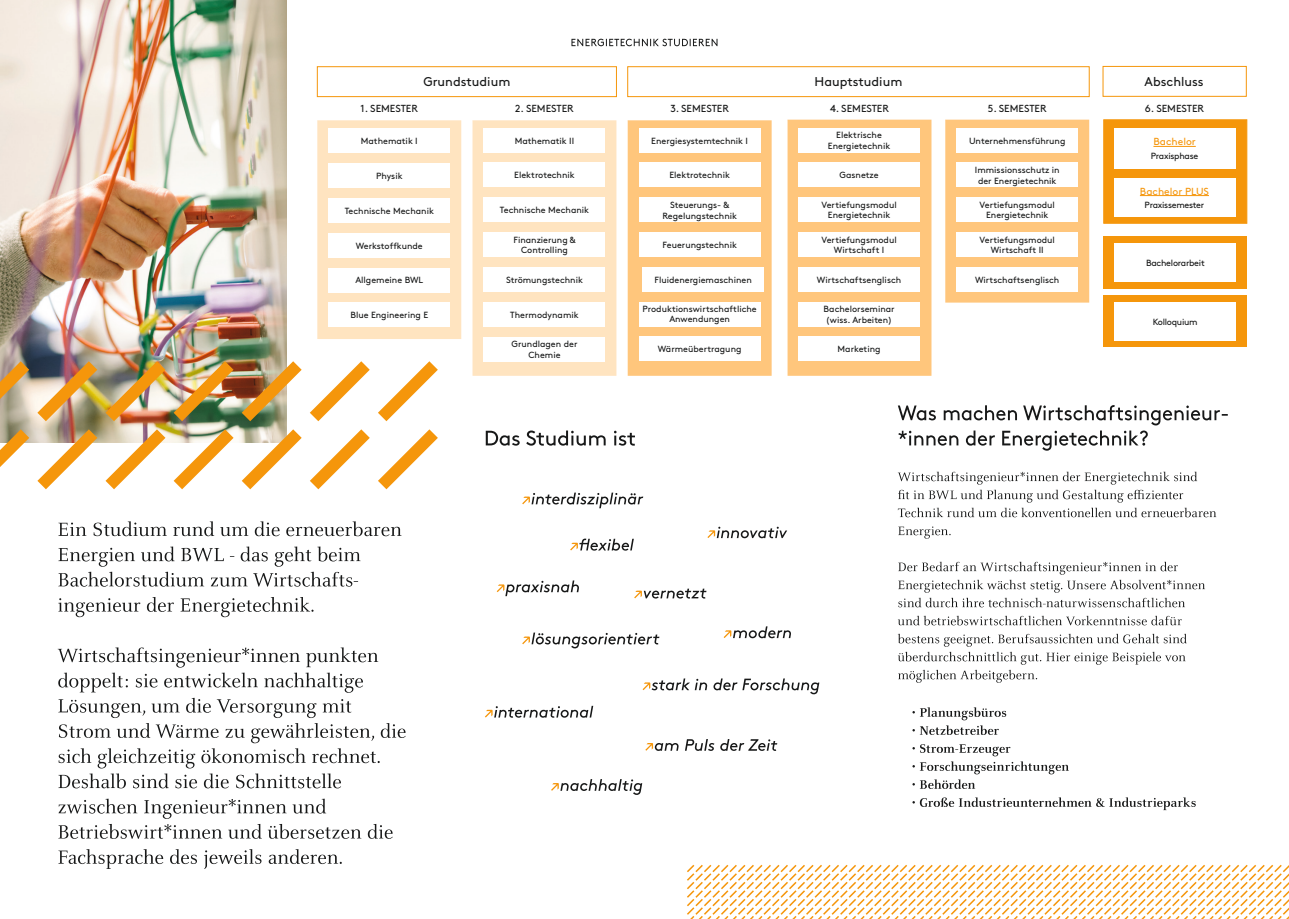
<style>
.page{position:relative;width:1289px;height:919px;background:#fff}
.page>*{position:absolute;margin:0;border:0;box-sizing:border-box;transform-origin:0 0}
.t1{font:12.75px "Brown Pro";color:#171818}
.t2{font:10.2px "Brown Pro";color:#171818}
.t3{font:10.2px "Brown Pro";color:#f5960b}
.t4{font:9px/10.6px "Brown Pro";color:#171818;text-align:center}
.t5{font:9px "Brown Pro";letter-spacing:-.03em;color:#171818}
</style>
<div class="page">
<svg style="left:687px;top:864px;width:601px;height:54px"></svg>
<img style="left:0;top:0;width:286px;height:443px">
<svg style="left:378px;top:361px;width:60px;height:60px"></svg>
<svg style="left:378px;top:429px;width:60px;height:60px"></svg>
<svg style="left:310px;top:361px;width:60px;height:60px"></svg>
<svg style="left:310px;top:429px;width:60px;height:60px"></svg>
<svg style="left:242px;top:361px;width:60px;height:60px"></svg>
<svg style="left:242px;top:429px;width:60px;height:60px"></svg>
<img style="left:174px;top:361px;width:59px;height:60px">
<svg style="left:174px;top:429px;width:59px;height:60px"></svg>
<img style="left:37px;top:361px;width:60px;height:60px">
<svg style="left:37px;top:429px;width:60px;height:60px"></svg>
<img style="left:105px;top:361px;width:60px;height:60px">
<svg style="left:105px;top:429px;width:60px;height:60px"></svg>
<svg style="left:0;top:361px;width:29px;height:38px"></svg>
<svg style="left:0;top:429px;width:29px;height:38px"></svg>
<svg style="left:58px;top:849px;width:284px;height:20px"></svg>
<svg style="left:58px;top:798px;width:335px;height:40px"></svg>
<svg style="left:58px;top:647px;width:347px;height:141px"></svg>
<svg style="left:58px;top:597px;width:255px;height:20px"></svg>
<svg style="left:58px;top:546px;width:302px;height:40px"></svg>
<svg style="left:58px;top:521px;width:343px;height:15px"></svg>
<svg style="left:571px;top:39px;width:146px;height:7px"></svg>
<svg style="left:522px;top:492px;width:121px;height:16px"></svg>
<svg style="left:707px;top:526px;width:80px;height:12px"></svg>
<svg style="left:496px;top:580px;width:83px;height:16px"></svg>
<svg style="left:570px;top:538px;width:64px;height:12px"></svg>
<svg style="left:634px;top:588px;width:72px;height:10px"></svg>
<svg style="left:723px;top:626px;width:68px;height:12px"></svg>
<svg style="left:642px;top:678px;width:177px;height:16px"></svg>
<svg style="left:522px;top:632px;width:137px;height:16px"></svg>
<svg style="left:485px;top:705px;width:108px;height:12px"></svg>
<svg style="left:551px;top:779px;width:91px;height:15px"></svg>
<svg style="left:645px;top:739px;width:132px;height:11px"></svg>
<svg style="left:897px;top:405px;width:330px;height:45px"></svg>
<svg style="left:486px;top:430px;width:149px;height:15px"></svg>
<svg style="left:912px;top:797px;width:283px;height:13px"></svg>
<svg style="left:912px;top:744px;width:156px;height:45px"></svg>
<svg style="left:912px;top:707px;width:94px;height:28px"></svg>
<svg style="left:897px;top:633px;width:289px;height:49px"></svg>
<svg style="left:898px;top:615px;width:283px;height:10px"></svg>
<svg style="left:898px;top:561px;width:307px;height:46px"></svg>
<svg style="left:898px;top:526px;width:52px;height:12px"></svg>
<svg style="left:897px;top:471px;width:319px;height:46px"></svg>
<div style="left:1103px;top:237px;width:144px;height:52px;background:#f5960b"></div>
<div style="left:1114px;top:243px;width:121px;height:39px;background:#fff"></div>
<div style="left:1103px;top:295px;width:144px;height:52px;background:#f5960b"></div>
<div style="left:1114px;top:302px;width:121px;height:38px;background:#fff"></div>
<div style="left:317px;top:66px;width:300px;height:31px;border:1px solid #f5960b"></div>
<div style="left:317px;top:120px;width:144px;height:219px;background:#ffe4c0"></div>
<div style="left:329px;top:128px;width:121px;height:25px;background:#fff"></div>
<div style="left:627px;top:66px;width:462px;height:31px;border:1px solid #f5960b"></div>
<div style="left:329px;top:163px;width:121px;height:25px;background:#fff"></div>
<div style="left:329px;top:198px;width:121px;height:25px;background:#fff"></div>
<div style="left:329px;top:268px;width:121px;height:24px;background:#fff"></div>
<svg style="left:472px;top:120px;width:144px;height:256px;background:#ffe5c3"></svg>
<div style="left:484px;top:128px;width:121px;height:24px;background:#fff"></div>
<div style="left:484px;top:337px;width:121px;height:24px;background:#fff"></div>
<div style="left:484px;top:197px;width:121px;height:25px;background:#fff"></div>
<div style="left:484px;top:302px;width:121px;height:24px;background:#fff"></div>
<svg style="left:627px;top:120px;width:144px;height:256px;background:#ffc983"></svg>
<div style="left:639px;top:128px;width:121px;height:24px;background:#fff"></div>
<div style="left:787px;top:120px;width:144px;height:256px;background:#ffc67c"></div>
<div style="left:945px;top:120px;width:144px;height:182px;background:#ffc67c"></div>
<div style="left:956px;top:128px;width:121px;height:24px;background:#fff"></div>
<div style="left:798px;top:232px;width:121px;height:25px;background:#fff"></div>
<div style="left:484px;top:163px;width:121px;height:24px;background:#fff"></div>
<div style="left:798px;top:128px;width:121px;height:24px;background:#fff"></div>
<div style="left:484px;top:232px;width:121px;height:25px;background:#fff"></div>
<div style="left:484px;top:267px;width:121px;height:25px;background:#fff"></div>
<div style="left:639px;top:163px;width:121px;height:24px;background:#fff"></div>
<div style="left:642px;top:267px;width:121px;height:25px;background:#fff"></div>
<div style="left:639px;top:197px;width:121px;height:25px;background:#fff"></div>
<div style="left:639px;top:232px;width:121px;height:25px;background:#fff"></div>
<div style="left:798px;top:163px;width:121px;height:24px;background:#fff"></div>
<div style="left:798px;top:337px;width:121px;height:24px;background:#fff"></div>
<div style="left:798px;top:267px;width:121px;height:25px;background:#fff"></div>
<div style="left:956px;top:232px;width:121px;height:25px;background:#fff"></div>
<div style="left:329px;top:233px;width:121px;height:24px;background:#fff"></div>
<div style="left:329px;top:302px;width:121px;height:25px;background:#fff"></div>
<div style="left:639px;top:302px;width:121px;height:24px;background:#fff"></div>
<div style="left:639px;top:337px;width:121px;height:24px;background:#fff"></div>
<div style="left:798px;top:197px;width:121px;height:25px;background:#fff"></div>
<div style="left:956px;top:267px;width:121px;height:25px;background:#fff"></div>
<div style="left:798px;top:302px;width:121px;height:24px;background:#fff"></div>
<div style="left:956px;top:163px;width:121px;height:24px;background:#fff"></div>
<div style="left:956px;top:197px;width:121px;height:25px;background:#fff"></div>
<div style="left:1102px;top:66px;width:144px;height:31px;border:1px solid #f5960b"></div>
<div style="left:1103px;top:119px;width:144px;height:105px;background:#f5960b;border:1px solid #f5960b"></div>
<div style="left:1114px;top:129px;width:121px;height:40px;background:#fff"></div>
<hr style="left:1153px;top:146px;width:42px;height:1px;background:#f5960b">
<div style="left:1114px;top:178px;width:121px;height:39px;background:#fff"></div>
<hr style="left:1139px;top:195px;width:69px;height:1px;background:#f5960b">
<h1 class="t1" style="left:423px;top:72px;width:88px">Grundstudium</h1>
<h1 class="t1" style="left:814px;top:72px;width:89px">Hauptstudium</h1>
<p class="t2" style="left:360px;top:100px;width:59px">1. SEMESTER</p>
<p class="t2" style="left:515px;top:100px;width:60px">2. SEMESTER</p>
<p class="t4" style="left:361px;top:135px;width:58px">Mathematik I</p>
<p class="t4" style="left:515px;top:134px;width:61px">Mathematik II</p>
<p class="t2" style="left:670px;top:100px;width:60px">3. SEMESTER</p>
<p class="t4" style="left:651px;top:134px;width:98px">Energiesystemtechnik I</p>
<p class="t2" style="left:830px;top:100px;width:60px">4. SEMESTER</p>
<p class="t2" style="left:987px;top:100px;width:60px">5. SEMESTER</p>
<p class="t4" style="left:969px;top:134px;width:98px">Unternehmensführung</p>
<p class="t4" style="left:827px;top:129px;width:64px">Elektrische<br>Energietechnik</p>
<h1 class="t1" style="left:1144px;top:72px;width:61px">Abschluss</h1>
<p class="t2" style="left:1144px;top:100px;width:61px">6. SEMESTER</p>
<p class="t3" style="left:1153px;top:134px;width:44px">Bachelor</p>
<p class="t5" style="left:1150px;top:149px;width:49px">Praxisphase</p>
<p class="t4" style="left:376px;top:170px;width:28px">Physik</p>
<p class="t4" style="left:345px;top:204px;width:91px">Technische Mechanik</p>
<p class="t4" style="left:356px;top:239px;width:69px">Werkstoffkunde</p>
<p class="t4" style="left:355px;top:274px;width:69px">Allgemeine BWL</p>
<p class="t4" style="left:514px;top:169px;width:62px">Elektrotechnik</p>
<p class="t4" style="left:500px;top:204px;width:91px">Technische Mechanik</p>
<p class="t4" style="left:513px;top:233px;width:64px">Finanzierung &amp;<br>Controlling</p>
<p class="t4" style="left:506px;top:273px;width:78px">Strömungstechnik</p>
<p class="t4" style="left:669px;top:169px;width:62px">Elektrotechnik</p>
<p class="t4" style="left:839px;top:169px;width:41px">Gasnetze</p>
<p class="t4" style="left:662px;top:198px;width:76px">Steuerungs- &amp;<br>Regelungstechnik</p>
<p class="t4" style="left:662px;top:239px;width:76px">Feuerungstechnik</p>
<p class="t4" style="left:821px;top:198px;width:77px">Vertiefungsmodul<br>Energietechnik</p>
<p class="t4" style="left:821px;top:233px;width:77px">Vertiefungsmodul<br>Wirtschaft I</p>
<p class="t4" style="left:654px;top:273px;width:99px">Fluidenergiemaschinen</p>
<p class="t4" style="left:817px;top:273px;width:86px">Wirtschaftsenglisch</p>
<p class="t4" style="left:974px;top:164px;width:86px">Immissionsschutz in der Energietechnik</p>
<p class="t4" style="left:979px;top:198px;width:77px">Vertiefungsmodul<br>Energietechnik</p>
<p class="t4" style="left:979px;top:233px;width:77px">Vertiefungsmodul<br>Wirtschaft II</p>
<p class="t4" style="left:975px;top:273px;width:86px">Wirtschaftsenglisch</p>
<p class="t3" style="left:1139px;top:183px;width:71px">Bachelor PLUS</p>
<p class="t5" style="left:1144px;top:198px;width:61px">Praxissemester</p>
<p class="t5" style="left:1145px;top:256px;width:60px">Bachelorarbeit</p>
<p class="t4" style="left:350px;top:309px;width:79px">Blue Engineering E</p>
<p class="t4" style="left:642px;top:302px;width:116px">Produktionswirtschaftliche<br>Anwendungen</p>
<p class="t4" style="left:658px;top:343px;width:85px">Wärmeübertragung</p>
<p class="t4" style="left:510px;top:308px;width:70px">Thermodynamik</p>
<p class="t4" style="left:511px;top:338px;width:67px">Grundlagen der<br>Chemie</p>
<p class="t4" style="left:823px;top:303px;width:73px;text-align:left">Bachelorseminar (wiss. Arbeiten)</p>
<p class="t4" style="left:837px;top:343px;width:45px">Marketing</p>
<p class="t5" style="left:1152px;top:314px;width:46px">Kolloquium</p>
</div>
